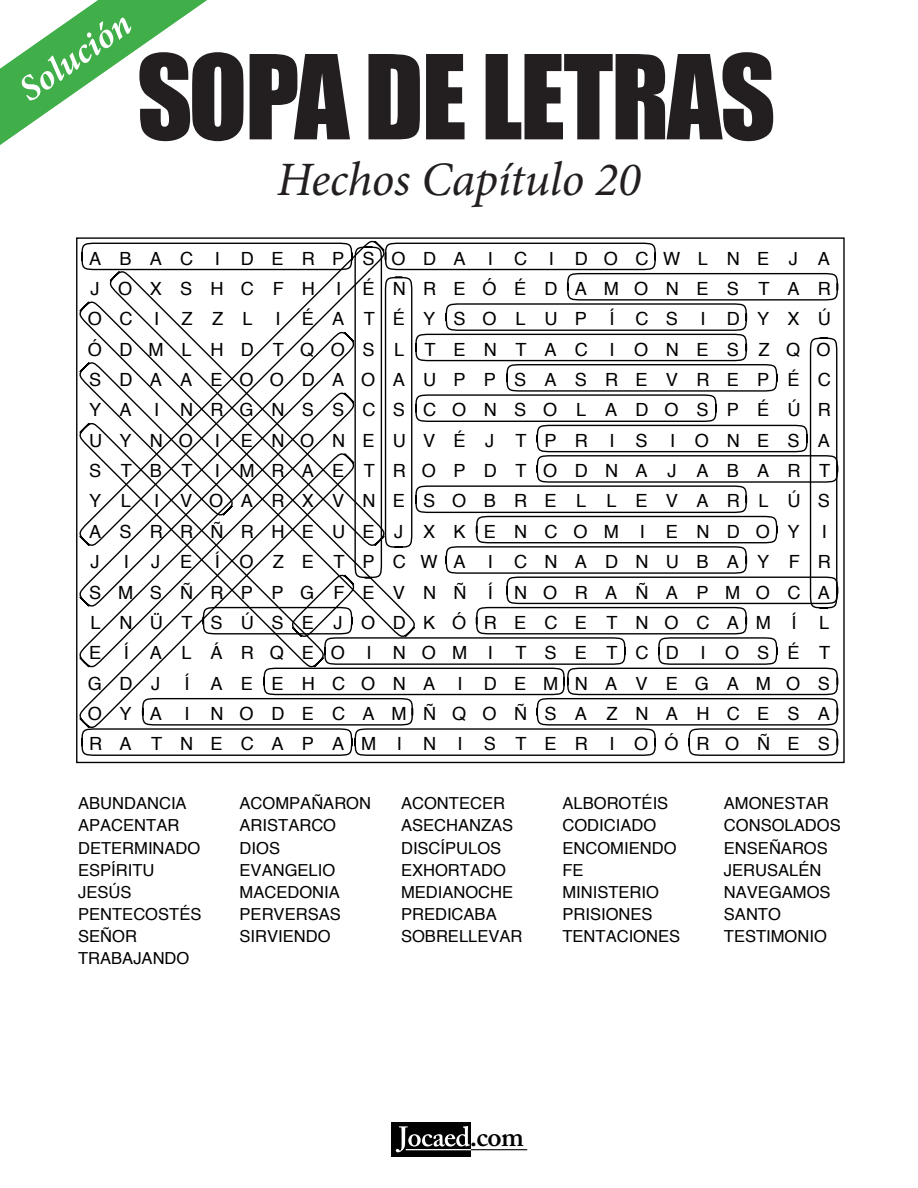
<style>
.page{position:relative;width:918px;height:1188px;background:#fff}
.page>*{position:absolute;margin:0;border:0;box-sizing:border-box;transform-origin:0 0}
.t1{font:108px "Impact";letter-spacing:-.02em;color:#231f20}
.t2{font:italic 48px "Minion Pro";letter-spacing:-.005em;color:#231f20}
.t3{font:italic 700 36px "Minion Pro";color:#fff}
.t4{font:36px "Minion Pro";color:#fff}
.t5{font:600 27.9px "Adobe Caslon Pro";color:#010101}
.t6{font:18.15px/30.3px "Helvetica";letter-spacing:.985em;color:#000;text-align:justify}
.t7{font:18.15px/30.3px "Helvetica";letter-spacing:1.005em;color:#000}
.t8{font:16.5px "Helvetica";color:#000}
</style>
<div class="page">
<div style="left:391px;top:1123px;width:136px;height:34px;background:#010101"></div>
<div style="left:471px;top:1123px;width:56px;height:34px;background:#fff"></div>
<svg style="left:396px;top:1126px;width:127px;height:26px"></svg>
<hr style="left:406px;top:1149px;width:65px;height:1px;background:#fff">
<hr style="left:471px;top:1149px;width:56px;height:1px;background:#231f20">
<svg style="left:0;top:0;width:207px;height:145px"></svg>
<svg style="left:76px;top:242px;width:763px;height:515px"></svg>
<p class="t4" style="left:18px;top:66px;width:127px;rotate:-35deg">Solución</p>
<p class="t3" style="left:8px;top:72px;width:129px;rotate:-35deg">Solución</p>
<h1 class="t1" style="left:137px;top:13px;width:640px">SOPA DE LETRAS</h1>
<h2 class="t2" style="left:277px;top:147px;width:366px">Hechos Capítulo 20</h2>
<p class="t6" style="left:88px;top:244px;width:745px">ABAC I DERPSODA I C I DOCWLNEJA JOXSHCFH I ÉNREÓÉDAMONESTAR OC I ZZL</p>
<p class="t6" style="left:88px;top:304px;width:745px;text-indent:188px">I ÉATÉYSOLUP Í CS I DYXÚ ÓDMLHDTQOSL TENTAC IONESZQO SDAAEOODAOAUPPSASREVREPÉC YA I NRGNSSCSCONSOLADOSPÉÚR UYNO I ENONEUVÉJ TPR I S IONESA STBT IMRAETROPDTODNAJABART Y L</p>
<p class="t7" style="left:89px;top:486px;width:742px;text-indent:65px">I VOARXVNESOBREL LEVARLÚS<br>ASRRÑRHEUEJXKENCOM I ENDOY I<br>J</p>
<p class="t6" style="left:88px;top:547px;width:745px;text-indent:36px">I JE ÍOZETPCWA I CNADNUBAYFR SMSÑRPPGFEVNÑ Í NORAÑAPMOCA LNÜTSÚSEJODKÓRECETNOCAM Í L E Í ALÁRQEO I NOM I TSETCD IOSÉT GDJ</p>
<p class="t6" style="left:88px;top:669px;width:744px;text-indent:97px">Í AEEHCONA I DEMNAVEGAMOS OYA I NODECAMÑQOÑSA ZNAHCESA RATNECAPAM I N I STER IOÓROÑES</p>
<p class="t8" style="left:78px;top:791px;width:110px">ABUNDANCIA</p>
<p class="t8" style="left:240px;top:791px;width:133px">ACOMPAÑARON</p>
<p class="t8" style="left:401px;top:791px;width:105px">ACONTECER</p>
<p class="t8" style="left:562px;top:791px;width:107px">ALBOROTÉIS</p>
<p class="t8" style="left:724px;top:791px;width:106px">AMONESTAR</p>
<p class="t8" style="left:78px;top:813px;width:103px">APACENTAR</p>
<p class="t8" style="left:240px;top:813px;width:98px">ARISTARCO</p>
<p class="t8" style="left:401px;top:813px;width:114px">ASECHANZAS</p>
<p class="t8" style="left:562px;top:813px;width:95px">CODICIADO</p>
<p class="t8" style="left:724px;top:813px;width:118px">CONSOLADOS</p>
<p class="t8" style="left:78px;top:835px;width:124px">DETERMINADO</p>
<p class="t8" style="left:240px;top:835px;width:42px">DIOS</p>
<p class="t8" style="left:401px;top:835px;width:102px">DISCÍPULOS</p>
<p class="t8" style="left:562px;top:835px;width:116px">ENCOMIENDO</p>
<p class="t8" style="left:724px;top:835px;width:105px">ENSEÑAROS</p>
<p class="t8" style="left:78px;top:857px;width:78px">ESPÍRITU</p>
<p class="t8" style="left:240px;top:857px;width:97px">EVANGELIO</p>
<p class="t8" style="left:401px;top:857px;width:106px">EXHORTADO</p>
<p class="t8" style="left:562px;top:857px;width:23px">FE</p>
<p class="t8" style="left:724px;top:857px;width:99px">JERUSALÉN</p>
<p class="t8" style="left:78px;top:879px;width:55px">JESÚS</p>
<p class="t8" style="left:240px;top:879px;width:102px">MACEDONIA</p>
<p class="t8" style="left:401px;top:879px;width:114px">MEDIANOCHE</p>
<p class="t8" style="left:562px;top:879px;width:98px">MINISTERIO</p>
<p class="t8" style="left:724px;top:879px;width:108px">NAVEGAMOS</p>
<p class="t8" style="left:78px;top:901px;width:125px">PENTECOSTÉS</p>
<p class="t8" style="left:240px;top:901px;width:103px">PERVERSAS</p>
<p class="t8" style="left:401px;top:901px;width:97px">PREDICABA</p>
<p class="t8" style="left:562px;top:901px;width:92px">PRISIONES</p>
<p class="t8" style="left:724px;top:901px;width:59px">SANTO</p>
<p class="t8" style="left:78px;top:923px;width:60px">SEÑOR</p>
<p class="t8" style="left:240px;top:923px;width:93px">SIRVIENDO</p>
<p class="t8" style="left:401px;top:923px;width:123px">SOBRELLEVAR</p>
<p class="t8" style="left:562px;top:923px;width:119px">TENTACIONES</p>
<p class="t8" style="left:724px;top:923px;width:105px">TESTIMONIO</p>
<p class="t8" style="left:78px;top:945px;width:113px">TRABAJANDO</p>
<p class="t5" style="left:470px;top:1120px;width:56px">.com</p>
</div>
